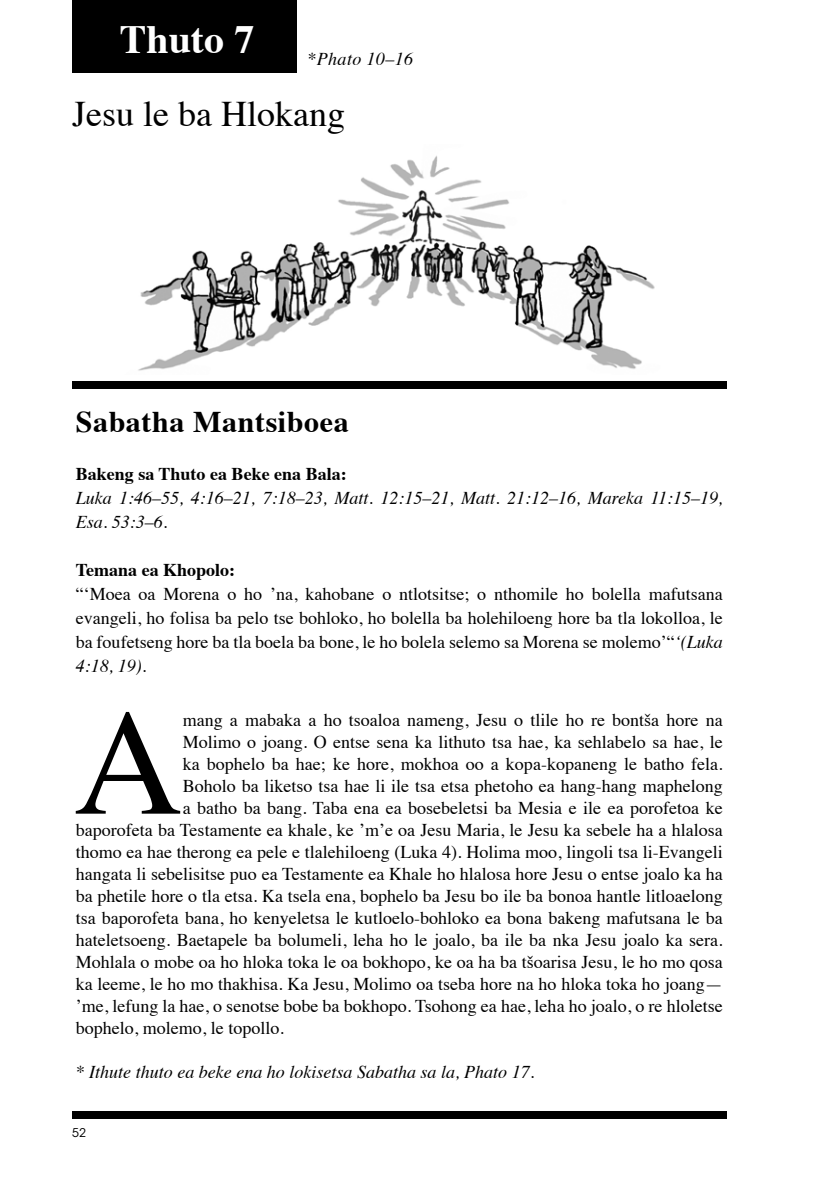
<style>
.page{position:relative;width:840px;height:1191px;background:#fff}
.page>*{position:absolute;margin:0;border:0;box-sizing:border-box;transform-origin:0 0}
.t1{font:151px "Times";color:#000}
.t2{font:700 40px "Times";color:#fff}
.t3{font:36px "Times";color:#000}
.t4{font:700 30px "Times";letter-spacing:.02em;color:#000}
.t5{font:18px/24px "Times";color:#000;text-align:justify}
.t6{font:italic 18px/24px "Times";color:#000}
.t7{font:700 18px "Times";color:#000}
.t8{font:italic 18px "Times";letter-spacing:.02em;color:#000}
.t9{font:12px "ITC Avant Garde Std";color:#000}
.s1{font-style:italic}
</style>
<div class="page">
<div style="left:72px;top:1111px;width:654px;height:8px;background:#000"></div>
<div style="left:72px;top:0;width:225px;height:72px;background:#000"></div>
<div style="left:72px;top:382px;width:654px;height:7px;background:#000"></div>
<img style="left:138px;top:155px;width:517px;height:216px">
<h2 class="t2" style="left:120px;top:1px;width:136px">Thuto 7</h2>
<p class="t8" style="left:307px;top:43px;width:107px">*Phato 10–16</p>
<h3 class="t3" style="left:72px;top:80px;width:274px">Jesu le ba Hlokang</h3>
<h3 class="t4" style="left:76px;top:393px;width:274px">Sabatha Mantsiboea</h3>
<p class="t7" style="left:76px;top:456px;width:272px">Bakeng sa Thuto ea Beke ena Bala:</p>
<p class="t6" style="left:76px;top:485px;width:648px">Luka 1:46–55, 4:16–21, 7:18–23, Matt. 12:15–21, Matt. 21:12–16, Mareka 11:15–19,<br>Esa. 53:3–6.</p>
<p class="t7" style="left:76px;top:552px;width:161px">Temana ea Khopolo:</p>
<p class="t5" style="left:76px;top:580px;width:648px">“‘Moea oa Morena o ho ’na, kahobane o ntlotsitse; o nthomile ho bolella mafutsana evangeli, ho folisa ba pelo tse bohloko, ho bolella ba holehiloeng hore ba tla lokolloa, le ba foufetseng hore ba tla boela ba bone, le ho bolela selemo sa Morena se molemo’“<span class="s1">‘(Luka 4:18, 19).</span></p>
<h1 class="t1" style="left:73px;top:621px;width:111px">A</h1>
<p class="t5" style="left:183px;top:706px;width:541px">mang a mabaka a ho tsoaloa nameng, Jesu o tlile ho re bontša hore na</p>
<p class="t5" style="left:183px;top:728px;width:541px">Molimo o joang. O entse sena ka lithuto tsa hae, ka sehlabelo sa hae, le</p>
<p class="t5" style="left:183px;top:750px;width:541px">ka bophelo ba hae; ke hore, mokhoa oo a kopa-kopaneng le batho fela.</p>
<p class="t5" style="left:183px;top:772px;width:541px">Boholo ba liketso tsa hae li ile tsa etsa phetoho ea hang-hang maphelong</p>
<p class="t5" style="left:183px;top:794px;width:541px">a batho ba bang. Taba ena ea bosebeletsi ba Mesia e ile ea porofetoa ke</p>
<p class="t5" style="left:76px;top:816px;width:648px">baporofeta ba Testamente ea khale, ke ’m’e oa Jesu Maria, le Jesu ka sebele ha a hlalosa</p>
<p class="t5" style="left:76px;top:838px;width:648px">thomo ea hae therong ea pele e tlalehiloeng (Luka 4). Holima moo, lingoli tsa li-Evangeli</p>
<p class="t5" style="left:76px;top:860px;width:648px">hangata li sebelisitse puo ea Testamente ea Khale ho hlalosa hore Jesu o entse joalo ka ha</p>
<p class="t5" style="left:76px;top:882px;width:648px">ba phetile hore o tla etsa. Ka tsela ena, bophelo ba Jesu bo ile ba bonoa hantle litloaelong</p>
<p class="t5" style="left:76px;top:904px;width:648px">tsa baporofeta bana, ho kenyeletsa le kutloelo-bohloko ea bona bakeng mafutsana le ba</p>
<p class="t5" style="left:76px;top:926px;width:648px">hateletsoeng. Baetapele ba bolumeli, leha ho le joalo, ba ile ba nka Jesu joalo ka sera.</p>
<p class="t5" style="left:76px;top:948px;width:648px">Mohlala o mobe oa ho hloka toka le oa bokhopo, ke oa ha ba tšoarisa Jesu, le ho mo qosa</p>
<p class="t5" style="left:76px;top:970px;width:648px">ka leeme, le ho mo thakhisa. Ka Jesu, Molimo oa tseba hore na ho hloka toka ho joang—</p>
<p class="t5" style="left:76px;top:992px;width:648px">’me, lefung la hae, o senotse bobe ba bokhopo. Tsohong ea hae, leha ho joalo, o re hloletse</p>
<p class="t5" style="left:76px;top:1014px;width:210px">bophelo, molemo, le topollo.</p>
<p class="t6" style="left:76px;top:1058px;width:459px">* Ithute thuto ea beke ena ho lokisetsa Sabatha sa la, Phato 17.</p>
<p class="t9" style="left:72px;top:1125px;width:15px">52</p>
</div>
